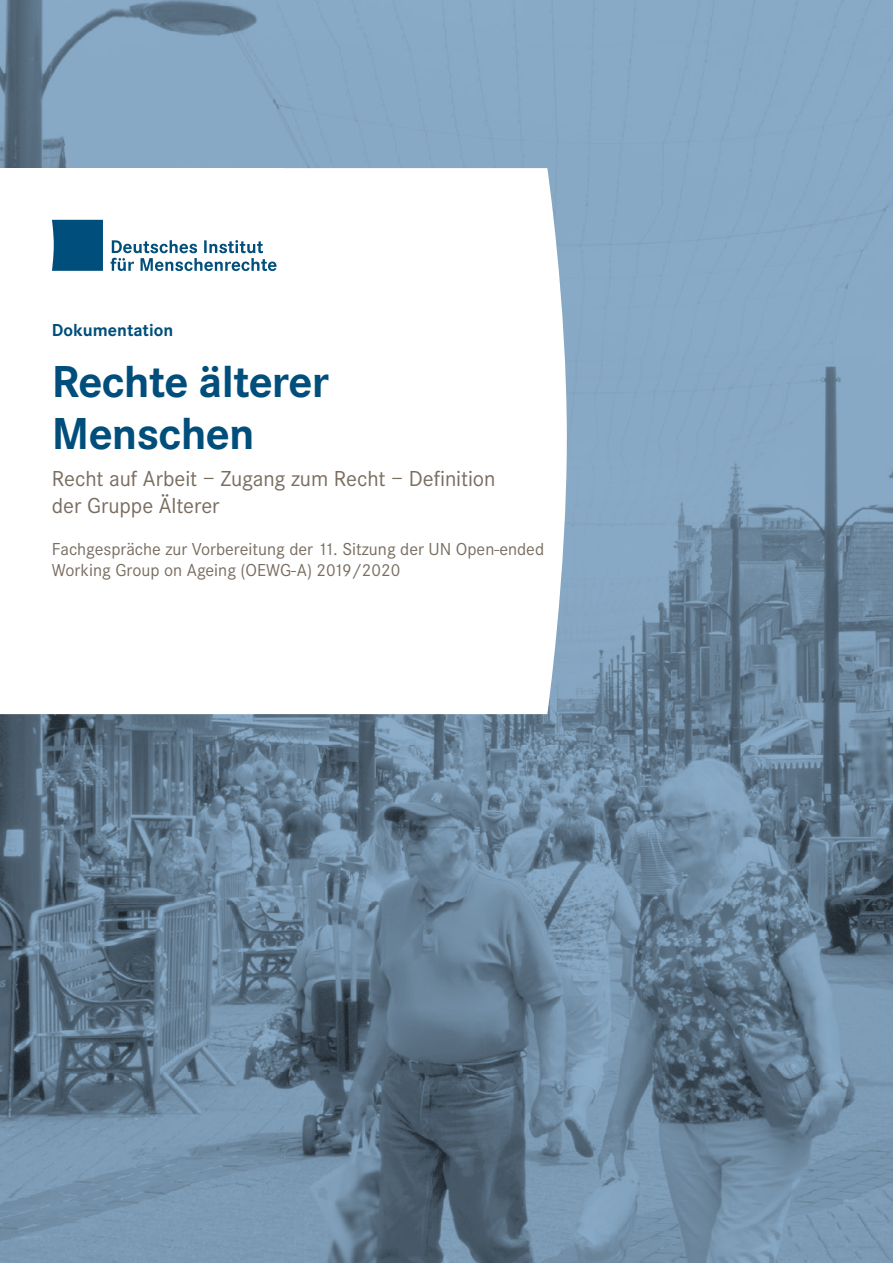
<style>
.page{position:relative;width:893px;height:1263px;background:#fff}
.page>*{position:absolute;margin:0;border:0;box-sizing:border-box;transform-origin:0 0}
.t1{font:700 46.5px/51px "Corporate S";letter-spacing:-.015em;color:#004e7b}
.t2{font:22.5px/27px "Corporate S";letter-spacing:-.005em;color:#796d60}
.t3{font:18px "Corporate S";color:#796d60}
.t4{font:700 18px "Corporate S";color:#004e7b}
</style>
<div class="page">
<img style="left:0;top:0;width:893px;height:1263px">
<svg style="left:0;top:168px;width:567px;height:546px"></svg>
<div style="left:1px;top:169px;width:283px;height:153px;background:#fff"></div>
<div style="left:52px;top:220px;width:51px;height:51px;background:#004e7b"></div>
<svg style="left:111px;top:240px;width:166px;height:31px"></svg>
<p class="t4" style="left:52px;top:320px;width:123px">Dokumentation</p>
<p class="t1" style="left:52px;top:357px;width:279px">Rechte älterer<br>Menschen</p>
<p class="t2" style="left:52px;top:465px;width:445px">Recht auf Arbeit – Zugang zum Recht – Definition der Gruppe Älterer</p>
<p class="t3" style="left:52px;top:539px;width:494px">Fachgespräche zur Vorbereitung der 11. Sitzung der UN Open-ended</p>
<p class="t3" style="left:52px;top:560px;width:350px">Working Group on Ageing (OEWG-A) 2019/2020</p>
</div>
